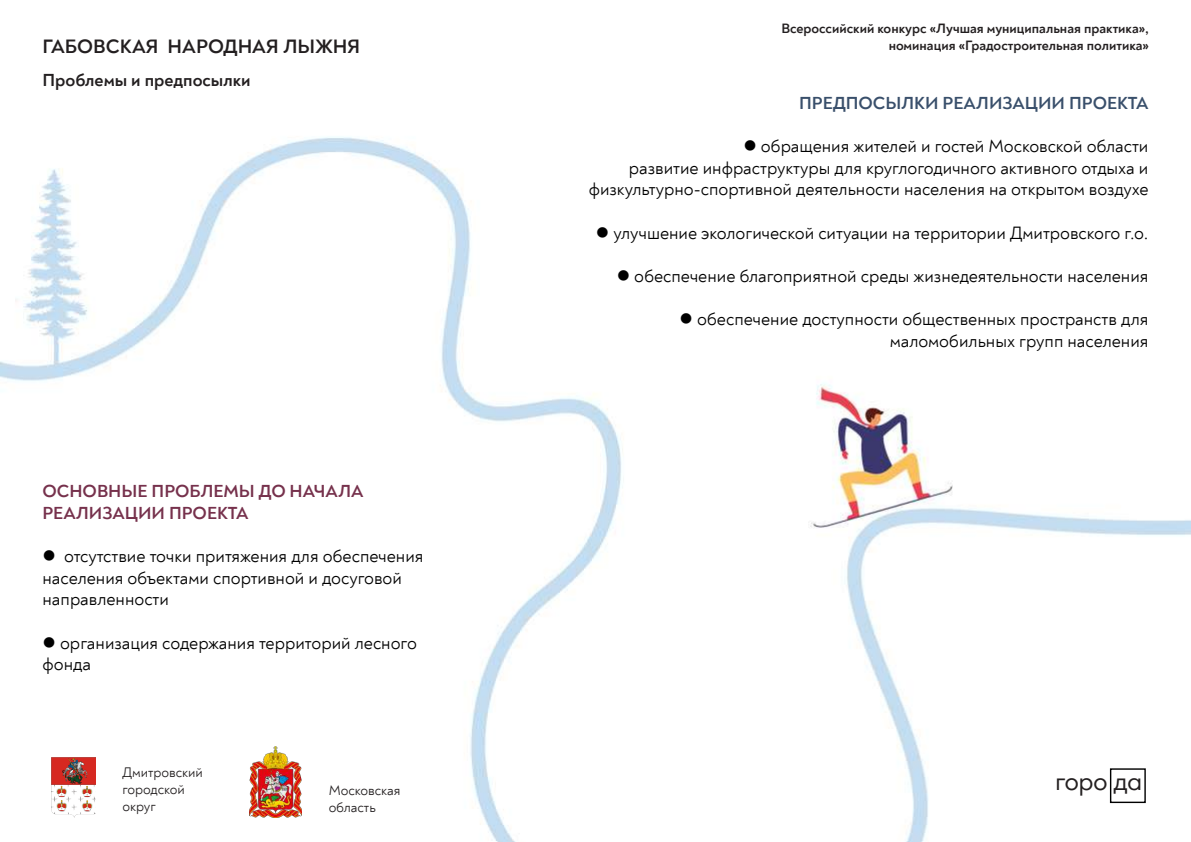
<style>
.page{position:relative;width:1191px;height:842px;background:#fff}
.page>*{position:absolute;margin:0;border:0;box-sizing:border-box;transform-origin:0 0}
.t1{font:24px "Harmonia Sans Pro Cyr";color:#231f20}
.t2{font:700 20px "Noah";color:#231f20}
.t3{font:18px/21.6px "Noah";color:#000}
.t4{font:700 18px/21.6px "Noah";color:#76314c}
.t5{font:700 18px "Noah";color:#394f6b}
.t6{font:700 18px "Noah";color:#231f20}
.t7{font:700 14px/16.8px "Noah";color:#231f20;text-align:right}
.t8{font:14px/16.8px "Noah";color:#231f20}
</style>
<div class="page">
<img style="left:0;top:137px;width:1191px;height:705px">
<div style="left:1110px;top:768px;width:35px;height:35px;border:1px solid #000"></div>
<p class="t2" style="left:43px;top:33px;width:319px">ГАБОВСКАЯ НАРОДНАЯ ЛЫЖНЯ</p>
<p class="t6" style="left:43px;top:69px;width:209px">Проблемы и предпосылки</p>
<p class="t4" style="left:43px;top:480px;width:322px">ОСНОВНЫЕ ПРОБЛЕМЫ ДО НАЧАЛА<br>РЕАЛИЗАЦИИ ПРОЕКТА</p>
<p class="t3" style="left:43px;top:545px;width:382px">● отсутствие точки притяжения для обеспечения населения объектами спортивной и досуговой направленности</p>
<p class="t3" style="left:43px;top:632px;width:376px">● организация содержания территорий лесного фонда</p>
<p class="t7" style="left:781px;top:20px;width:369px">Всероссийский конкурс «Лучшая муниципальная практика», номинация «Градостроительная политика»</p>
<p class="t5" style="left:799px;top:92px;width:351px">ПРЕДПОСЫЛКИ РЕАЛИЗАЦИИ ПРОЕКТА</p>
<p class="t3" style="left:589px;top:135px;width:561px;text-align:right">● обращения жителей и гостей Московской области<br>развитие инфраструктуры для круглогодичного активного отдыха и физкультурно-спортивной деятельности населения на открытом воздухе</p>
<p class="t3" style="left:596px;top:222px;width:554px">● улучшение экологической ситуации на территории Дмитровского г.о.</p>
<p class="t3" style="left:617px;top:265px;width:533px">● обеспечение благоприятной среды жизнедеятельности населения</p>
<p class="t3" style="left:679px;top:308px;width:470px;text-align:right">● обеспечение доступности общественных пространств для маломобильных групп населения</p>
<p class="t8" style="left:122px;top:764px;width:82px">Дмитровский городской округ</p>
<h1 class="t1" style="left:1055px;top:767px;width:88px">горо да</h1>
<p class="t8" style="left:329px;top:782px;width:73px">Московская область</p>
</div>
